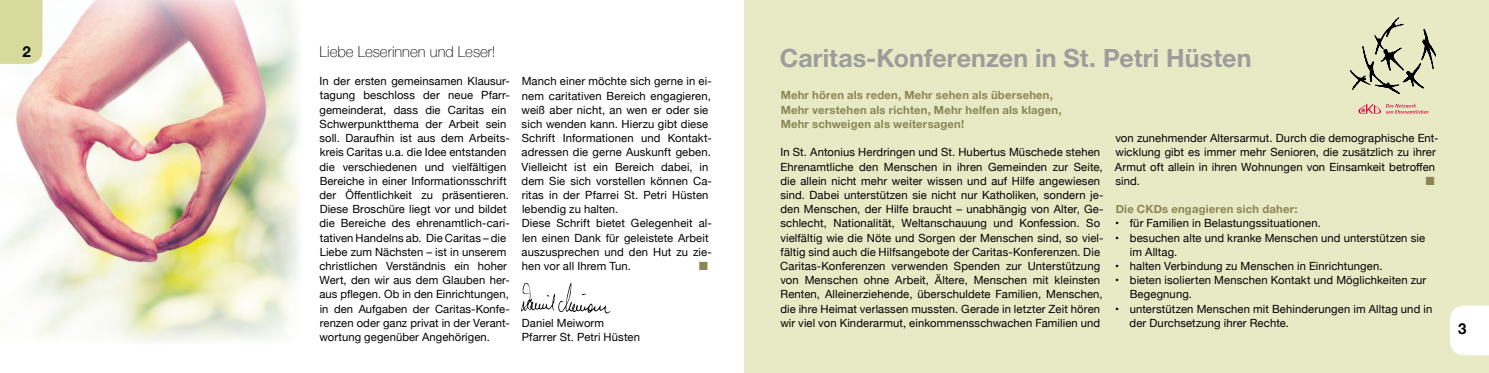
<style>
.page{position:relative;width:1489px;height:373px;background:#fff}
.page>*{position:absolute;margin:0;border:0;box-sizing:border-box;transform-origin:0 0}
.t1{font:700 25px "Helvetica Neue";letter-spacing:.005em;color:#9d9d9c}
.t2{font:100 15px "Helvetica Neue";color:#000}
.t3{font:700 15px "Helvetica Neue";color:#000}
.t4{font:11.25px/14.1px "Helvetica Neue";letter-spacing:.01em;color:#000}
.t5{font:700 11.25px/14.1px "Helvetica Neue";letter-spacing:.02em;color:#8a8754}
</style>
<div class="page">
<div style="left:744px;top:0;width:744px;height:372px;background:#e8e9c5"></div>
<img style="left:1px;top:0;width:299px;height:342px">
<svg style="left:521px;top:283px;width:89px;height:30px"></svg>
<svg style="left:1350px;top:17px;width:85px;height:77px"></svg>
<svg style="left:1358px;top:103px;width:70px;height:10px"></svg>
<div style="left:0;top:0;width:43px;height:64px;background:#d8da9b"></div>
<div style="left:1450px;top:305px;width:38px;height:49px;background:#fff"></div>
<h2 class="t3" style="left:22px;top:40px;width:10px">2</h2>
<h2 class="t2" style="left:319px;top:40px;width:178px">Liebe Leserinnen und Leser!</h2>
<p class="t4" style="left:319px;top:75px;width:192px">In der ersten gemeinsamen Klausur&shy;tagung beschloss der neue Pfarr&shy;gemeinderat, dass die Caritas ein Schwerpunktthema der Arbeit sein soll. Daraufhin ist aus dem Arbeits&shy;kreis Caritas u.a. die Idee entstanden die verschiedenen und vielfältigen Bereiche in einer Informationsschrift der Öffentlichkeit zu präsentieren.<br>Diese Broschüre liegt vor und bildet die Bereiche des ehrenamtlich-cari&shy;tativen Handelns ab. Die Caritas – die Liebe zum Nächsten – ist in unserem christlichen Verständnis ein hoher Wert, den wir aus dem Glauben her&shy;aus pflegen. Ob in den Einrichtungen, in den Aufgaben der Caritas-Konfe&shy;renzen oder ganz privat in der Verant&shy;wortung gegenüber Angehörigen.</p>
<p class="t4" style="left:521px;top:75px;width:192px">Manch einer möchte sich gerne in ei&shy;nem caritativen Bereich engagieren, weiß aber nicht, an wen er oder sie sich wenden kann. Hierzu gibt diese Schrift Informationen und Kontakt&shy;adressen die gerne Auskunft geben.<br>Vielleicht ist ein Bereich dabei, in dem Sie sich vorstellen können Ca&shy;ritas in der Pfarrei St. Petri Hüsten lebendig zu halten.<br>Diese Schrift bietet Gelegenheit al&shy;len einen Dank für geleistete Arbeit auszusprechen und den Hut zu zie&shy;hen vor all Ihrem Tun.</p>
<p class="t4" style="left:521px;top:316px;width:120px">Daniel Meiworm<br>Pfarrer St. Petri Hüsten</p>
<h1 class="t1" style="left:780px;top:38px;width:473px">Caritas-Konferenzen in St. Petri Hüsten</h1>
<p class="t5" style="left:780px;top:88px;width:282px">Mehr hören als reden, Mehr sehen als übersehen,<br>Mehr verstehen als richten, Mehr helfen als klagen,<br>Mehr schweigen als weitersagen!</p>
<p class="t4" style="left:780px;top:145px;width:325px">In St. Antonius Herdringen und St. Hubertus Müschede stehen Ehrenamtliche den Menschen in ihren Gemeinden zur Seite, die allein nicht mehr weiter wissen und auf Hilfe angewiesen sind. Dabei unterstützen sie nicht nur Katholiken, sondern je&shy;den Menschen, der Hilfe braucht – unabhängig von Alter, Ge&shy;schlecht, Nationalität, Weltanschauung und Konfession. So vielfältig wie die Nöte und Sorgen der Menschen sind, so viel&shy;fältig sind auch die Hilfsangebote der Caritas-Konferenzen. Die Caritas-Konferenzen verwenden Spenden zur Unterstützung von Menschen ohne Arbeit, Ältere, Menschen mit kleinsten Renten, Alleinerziehende, überschuldete Familien, Menschen, die ihre Heimat verlassen mussten. Gerade in letzter Zeit hören wir viel von Kinderarmut, einkommensschwachen Familien und</p>
<p class="t4" style="left:1114px;top:131px;width:325px">von zunehmender Altersarmut. Durch die demographische Ent&shy;wicklung gibt es immer mehr Senioren, die zusätzlich zu ihrer Armut oft allein in ihren Wohnungen von Einsamkeit betroffen sind.</p>
<p class="t5" style="left:1115px;top:202px;width:183px">Die CKDs engagieren sich daher:</p>
<p class="t4" style="left:1114px;top:216px;width:207px">• für Familien in Belastungssituationen.</p>
<p class="t4" style="left:1129px;top:231px;width:297px;text-indent:-15px">• besuchen alte und kranke Menschen und unterstützen sie im Alltag.</p>
<p class="t4" style="left:1114px;top:259px;width:269px">• halten Verbindung zu Menschen in Einrichtungen.</p>
<p class="t4" style="left:1129px;top:273px;width:298px;text-indent:-15px">• bieten isolierten Menschen Kontakt und Möglichkeiten zur<br>Begegnung.</p>
<p class="t4" style="left:1129px;top:301px;width:304px;text-indent:-15px">• unterstützen Menschen mit Behinderungen im Alltag und in der Durchsetzung ihrer Rechte.</p>
<h2 class="t3" style="left:1457px;top:316px;width:10px">3</h2>
</div>
